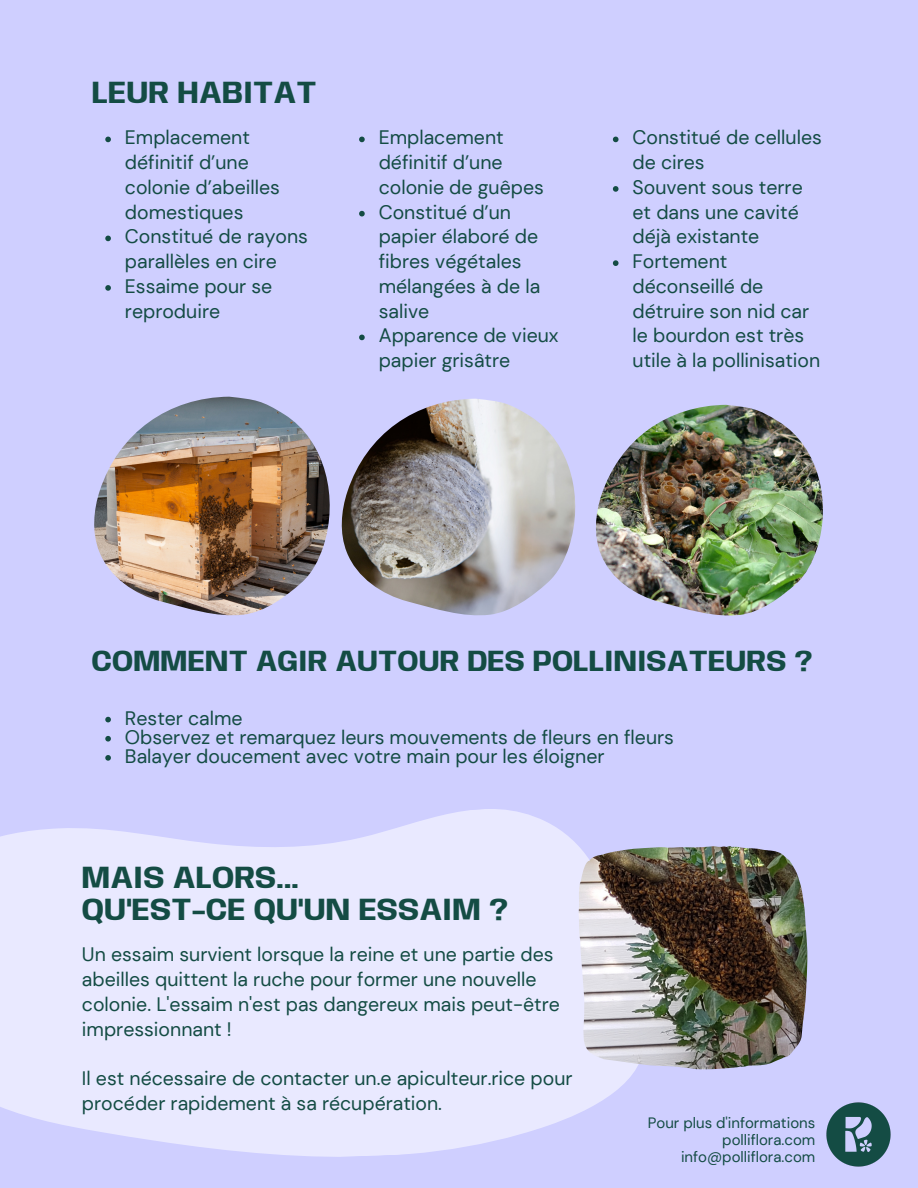
<style>
.page{position:relative;width:918px;height:1188px;background:#cfcfff}
.page>*{position:absolute;margin:0;border:0;box-sizing:border-box;transform-origin:0 0}
.t1{font:700 31.5px "Anybody";color:#144c44}
.t2{font:700 30px "Anybody";color:#144c44}
.t3{font:19.5px/24.8px "DM Sans";color:#144c44}
.t4{font:15px "DM Sans";color:#144c44}
</style>
<div class="page">
<svg style="left:613px;top:137px;width:6px;height:5px"></svg>
<svg style="left:613px;top:186px;width:6px;height:6px"></svg>
<svg style="left:613px;top:260px;width:6px;height:6px"></svg>
<svg style="left:359px;top:137px;width:6px;height:5px"></svg>
<svg style="left:359px;top:211px;width:6px;height:5px"></svg>
<svg style="left:359px;top:335px;width:6px;height:5px"></svg>
<svg style="left:0;top:809px;width:636px;height:348px;background:#e5e5fe"></svg>
<img style="left:94px;top:397px;width:236px;height:218px">
<img style="left:341px;top:399px;width:235px;height:216px">
<img style="left:596px;top:405px;width:227px;height:211px">
<img style="left:579px;top:846px;width:228px;height:223px">
<img style="left:826px;top:1103px;width:64px;height:64px">
<svg style="left:105px;top:137px;width:6px;height:5px"></svg>
<svg style="left:105px;top:236px;width:6px;height:5px"></svg>
<svg style="left:105px;top:285px;width:6px;height:6px"></svg>
<svg style="left:105px;top:717px;width:6px;height:5px"></svg>
<svg style="left:105px;top:736px;width:6px;height:6px"></svg>
<svg style="left:105px;top:755px;width:6px;height:6px"></svg>
<p class="t1" style="left:92px;top:78px;width:226px">LEUR HABITAT</p>
<p class="t3" style="left:125px;top:125px;width:157px">Emplacement définitif d’une colonie d’abeilles domestiques</p>
<p class="t3" style="left:125px;top:224px;width:185px">Constitué de rayons parallèles en cire</p>
<p class="t3" style="left:125px;top:274px;width:149px">Essaime pour se reproduire</p>
<p class="t3" style="left:379px;top:125px;width:167px">Emplacement définitif d’une colonie de guêpes</p>
<p class="t3" style="left:379px;top:200px;width:163px">Constitué d’un papier élaboré de fibres végétales mélangées à de la salive</p>
<p class="t3" style="left:379px;top:323px;width:181px">Apparence de vieux papier grisâtre</p>
<p class="t3" style="left:633px;top:125px;width:191px">Constitué de cellules de cires</p>
<p class="t3" style="left:633px;top:175px;width:172px">Souvent sous terre et dans une cavité déjà existante</p>
<p class="t3" style="left:633px;top:249px;width:189px">Fortement déconseillé de détruire son nid car le bourdon est très utile à la pollinisation</p>
<p class="t2" style="left:92px;top:647px;width:722px">COMMENT AGIR AUTOUR DES POLLINISATEURS ?</p>
<p class="t3" style="left:125px;top:706px;width:119px">Rester calme</p>
<p class="t3" style="left:125px;top:725px;width:551px">Observez et remarquez leurs mouvements de fleurs en fleurs</p>
<p class="t3" style="left:125px;top:744px;width:481px">Balayer doucement avec votre main pour les éloigner</p>
<p class="t1" style="left:82px;top:863px;width:219px">MAIS ALORS...</p>
<p class="t1" style="left:82px;top:895px;width:428px">QU'EST-CE QU'UN ESSAIM ?</p>
<p class="t3" style="left:82px;top:942px;width:479px">Un essaim survient lorsque la reine et une partie des abeilles quittent la ruche pour former une nouvelle colonie. L'essaim n'est pas dangereux mais peut-être impressionnant !</p>
<p class="t3" style="left:82px;top:1066px;width:492px">Il est nécessaire de contacter un.e apiculteur.rice pour procéder rapidement à sa récupération.</p>
<p class="t4" style="left:648px;top:1114px;width:169px">Pour plus d'informations</p>
<p class="t4" style="left:722px;top:1130px;width:95px">polliflora.com</p>
<p class="t4" style="left:681px;top:1147px;width:136px">info@polliflora.com</p>
</div>
